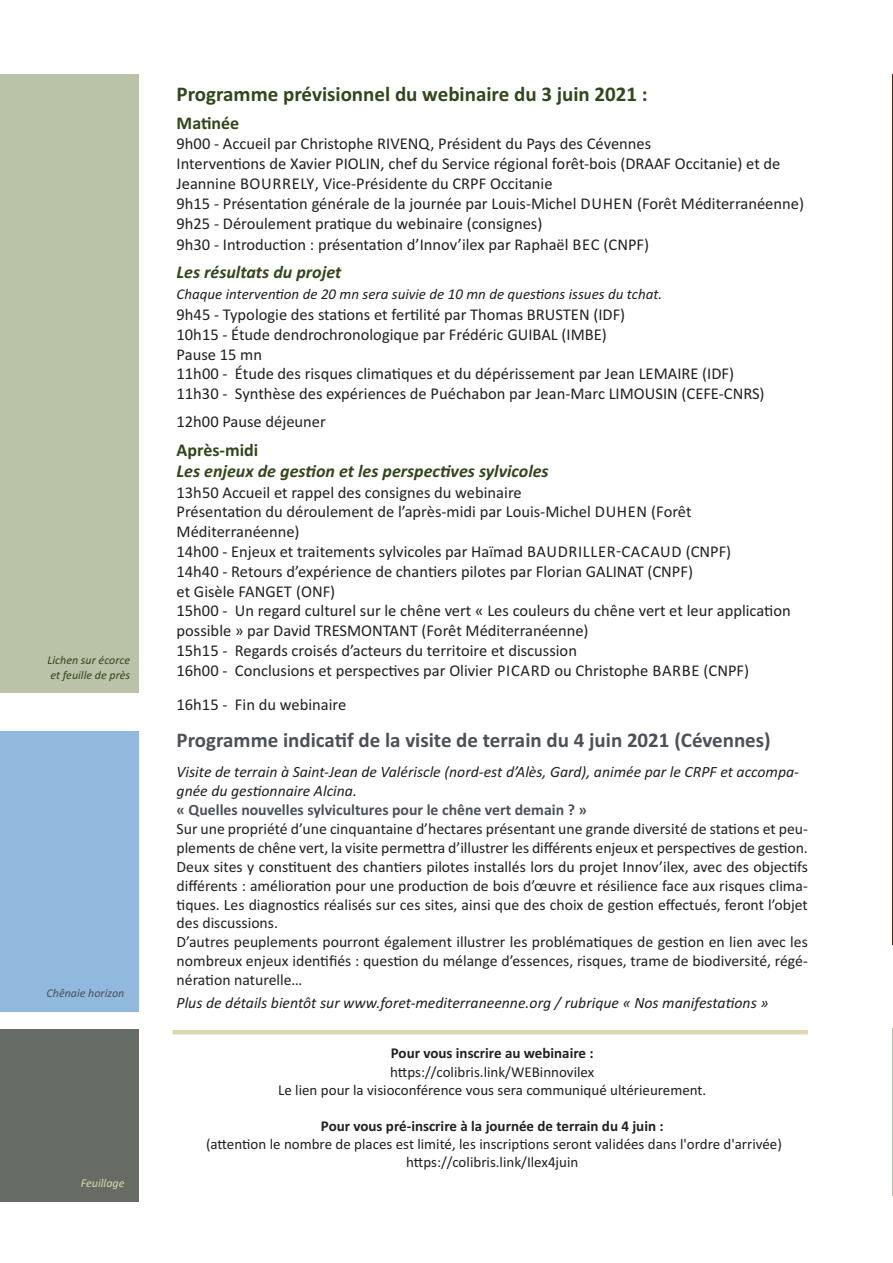
<style>
.page{position:relative;width:893px;height:1263px;background:#fff}
.page>*{position:absolute;margin:0;border:0;box-sizing:border-box;transform-origin:0 0}
.t1{font:700 21px "Calibri";color:#4c5159}
.t2{font:700 21px "Calibri";color:#32461b}
.t3{font:italic 700 18px "Calibri";color:#32461b}
.t4{font:700 18px "Calibri";color:#32461b}
.t5{font:16.5px/19.8px "Calibri";color:#231f20}
.t6{font:15.75px/18.9px "Calibri";color:#231f20}
.t7{font:italic 15.75px/18.9px "Calibri";color:#231f20}
.t8{font:700 15.75px "Calibri";color:#4c5159}
.t9{font:15px/18px "Calibri";color:#231f20;text-align:center}
.t10{font:700 15px "Calibri";color:#231f20}
.t11{font:italic 15px "Calibri";color:#231f20}
.t12{font:italic 12px/14.4px "Calibri";color:#32461b}
.t13{font:italic 12px "Calibri";color:#4c5159}
.t14{font:italic 12px "Calibri";color:#dbd8ad}
</style>
<div class="page">
<div style="left:0;top:731px;width:138px;height:281px;background:#91b8dd"></div>
<div style="left:0;top:1029px;width:138px;height:172px;background:#666b65"></div>
<div style="left:0;top:74px;width:138px;height:619px;background:#bac3a8"></div>
<hr style="left:173px;top:1030px;width:635px;height:4px;background:#dbd8ad">
<hr style="left:892px;top:1029px;width:1px;height:167px;background:#bac3a8">
<hr style="left:892px;top:74px;width:1px;height:871px;background:#542404">
<p class="t12" style="left:47px;top:653px;width:84px">Lichen sur écorce et feuille de près</p>
<p class="t13" style="left:47px;top:985px;width:79px">Chênaie horizon</p>
<p class="t14" style="left:81px;top:1176px;width:45px">Feuillage</p>
<p class="t2" style="left:177px;top:81px;width:473px">Programme prévisionnel du webinaire du 3 juin 2021 :</p>
<p class="t4" style="left:177px;top:112px;width:64px">Matinée</p>
<p class="t5" style="left:177px;top:134px;width:629px">9h00 - Accueil par Christophe RIVENQ, Président du Pays des Cévennes<br>Interventions de Xavier PIOLIN, chef du Service régional forêt-bois (DRAAF Occitanie) et de Jeannine BOuRRELy, Vice-Présidente du CRPF Occitanie<br>9h15 - Présentation générale de la journée par Louis-Michel DuhEN (Forêt Méditerranéenne)<br>9h25 - Déroulement pratique du webinaire (consignes)<br>9h30 - Introduction : présentation d’Innov’ilex par Raphaël BEC (CNPF)</p>
<p class="t3" style="left:177px;top:261px;width:166px">Les résultats du projet</p>
<p class="t11" style="left:177px;top:285px;width:487px">Chaque intervention de 20 mn sera suivie de 10 mn de questions issues du tchat.</p>
<p class="t5" style="left:177px;top:304px;width:590px">9h45 - Typologie des stations et fertilité par Thomas BRuSTEN (IDF)<br>10h15 - Étude dendrochronologique par Frédéric GuIBAL (IMBE)<br>Pause 15 mn<br>11h00 - Étude des risques climatiques et du dépérissement par Jean LEMAIRE (IDF)<br>11h30 - Synthèse des expériences de Puéchabon par Jean-Marc LIMOuSIN (CEFE-CNRS)</p>
<p class="t5" style="left:177px;top:412px;width:151px">12h00 Pause déjeuner</p>
<p class="t4" style="left:177px;top:439px;width:83px">Après-midi</p>
<p class="t3" style="left:177px;top:460px;width:374px">Les enjeux de gestion et les perspectives sylvicoles</p>
<p class="t5" style="left:177px;top:482px;width:616px">13h50 Accueil et rappel des consignes du webinaire<br>Présentation du déroulement de l’après-midi par Louis-Michel DuhEN (Forêt Méditerranéenne)<br>14h00 - Enjeux et traitements sylvicoles par haïmad BAuDRILLER-CACAuD (CNPF)<br>14h40 - Retours d’expérience de chantiers pilotes par Florian GALINAT (CNPF)<br>et Gisèle FANGET (ONF)<br>15h00 - un regard culturel sur le chêne vert « Les couleurs du chêne vert et leur application possible » par David TRESMONTANT (Forêt Méditerranéenne)<br>15h15 - Regards croisés d’acteurs du territoire et discussion<br>16h00 - Conclusions et perspectives par Olivier PICARD ou Christophe BARBE (CNPF)</p>
<p class="t5" style="left:177px;top:695px;width:171px">16h15 - Fin du webinaire</p>
<p class="t1" style="left:177px;top:728px;width:596px">Programme indicatif de la visite de terrain du 4 juin 2021 (Cévennes)</p>
<p class="t7" style="left:177px;top:762px;width:624px">Visite de terrain à Saint-Jean de Valériscle (nord-est d’Alès, Gard), animée par le CRPF et accompa&shy;gnée du gestionnaire Alcina.</p>
<p class="t8" style="left:177px;top:800px;width:412px">« Quelles nouvelles sylvicultures pour le chêne vert demain ? »</p>
<p class="t6" style="left:177px;top:819px;width:633px">Sur une propriété d’une cinquantaine d’hectares présentant une grande diversité de stations et peu&shy;plements de chêne vert, la visite permettra d’illustrer les différents enjeux et perspectives de gestion.<br>Deux sites y constituent des chantiers pilotes installés lors du projet Innov’ilex, avec des objectifs différents : amélioration pour une production de bois d’œuvre et résilience face aux risques clima&shy;tiques. Les diagnostics réalisés sur ces sites, ainsi que des choix de gestion effectués, feront l’objet des discussions.<br>D’autres peuplements pourront également illustrer les problématiques de gestion en lien avec les nombreux enjeux identifiés : question du mélange d’essences, risques, trame de biodiversité, régé&shy;nération naturelle…</p>
<p class="t7" style="left:177px;top:993px;width:593px">Plus de détails bientôt sur www.foret-mediterraneenne.org / rubrique « Nos manifestations »</p>
<p class="t10" style="left:391px;top:1044px;width:204px">Pour vous inscrire au webinaire :</p>
<p class="t9" style="left:278px;top:1063px;width:430px">https://colibris.link/WEBinnovilex<br>Le lien pour la visioconférence vous sera communiqué ultérieurement.</p>
<p class="t10" style="left:321px;top:1117px;width:344px">Pour vous pré-inscrire à la journée de terrain du 4 juin :</p>
<p class="t9" style="left:206px;top:1135px;width:577px">(attention le nombre de places est limité, les inscriptions seront validées dans l'ordre d'arrivée) https://colibris.link/Ilex4juin</p>
</div>
